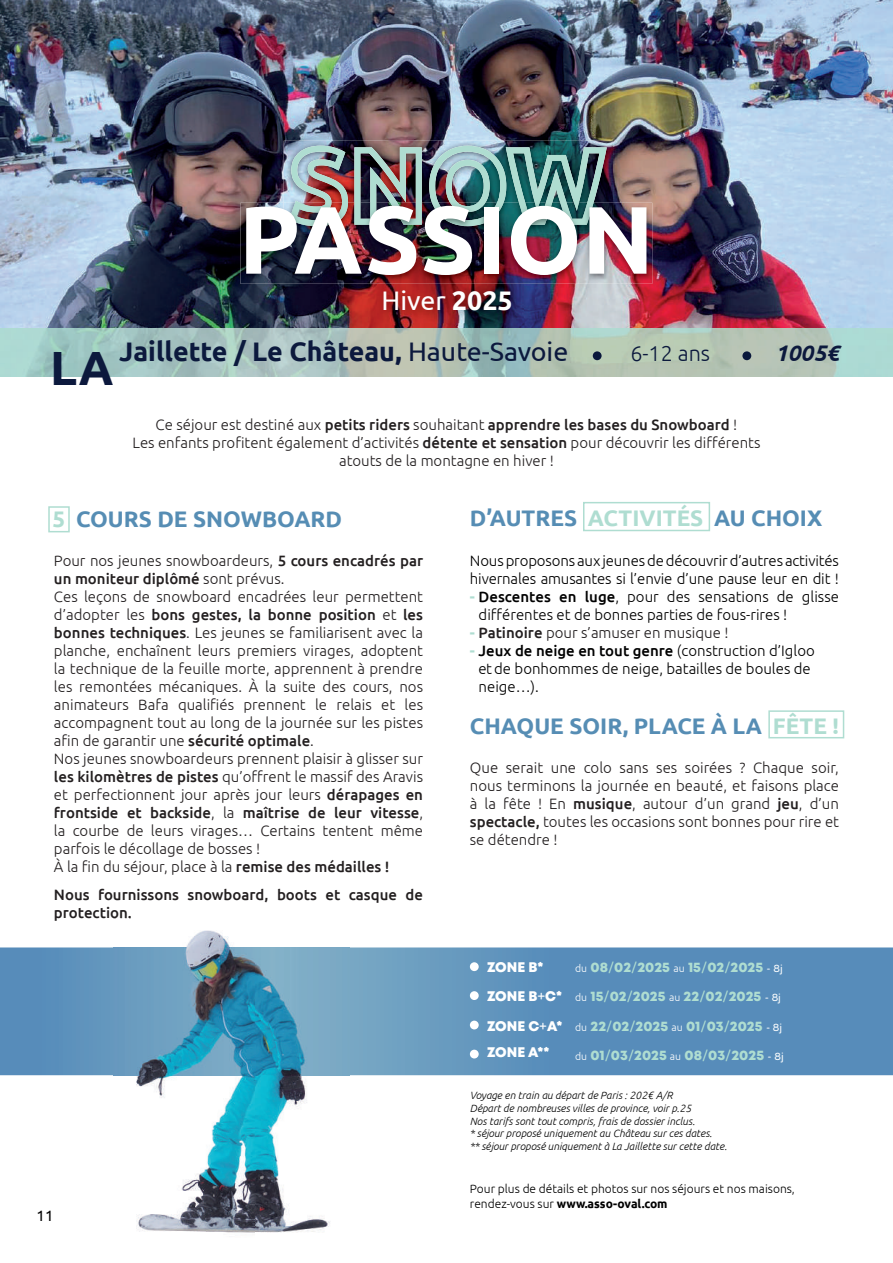
<style>
.page{position:relative;width:893px;height:1263px;background:#fff}
.page>*{position:absolute;margin:0;border:0;box-sizing:border-box;transform-origin:0 0}
.t1{font:700 95.7px "Ubuntu";color:#fff}
.t2{font:700 48px "Ubuntu";color:#0c193d}
.t3{font:700 26.85px "Ubuntu";color:#0c193d}
.t4{font:26.85px "Ubuntu";color:#fff}
.t5{font:700 22.5px "Ubuntu";color:#568db4}
.t6{font:italic 700 22.5px "Ubuntu";color:#0c193d}
.t7{font:300 21.45px "Ubuntu";color:#0c193d}
.t8{font:300 15px/18px "Ubuntu";color:#231f20;text-align:center}
.t9{font:300 15px/18px "Ubuntu";color:#000001}
.t10{font:500 15px/18px "Ubuntu";color:#231f20}
.t11{font:15px "Ubuntu";color:#000001}
.t12{font:13.95px/29.2px "Mont Heavy DEMO";color:#afddd1}
.t13{font:13.95px/29.8px "Mont Heavy DEMO";color:#fff}
.t14{font:300 12px/14.4px "Ubuntu";color:#000001}
.t15{font:italic 300 10.5px/12.6px "Ubuntu";color:#000001}
.s1{font-weight:700}
.s2{font-weight:400}
.s3{font-weight:500}
.s4{color:#afddd1}
.s5{font-weight:700;color:#afddd1}
.s6{font-family:"Ubuntu";font-weight:300;font-size:10.5px;color:#fff}
.s7{font-family:"Varela Round"}
.s8{font-family:"Varela Round";font-size:10.5px;color:#fff}
</style>
<div class="page">
<img style="left:0;top:0;width:893px;height:376px">
<svg style="left:0;top:947px;width:893px;height:128px;background:#5d91bc"></svg>
<div style="left:48px;top:506px;width:22px;height:26px;border:2px solid #afddd1"></div>
<div style="left:583px;top:502px;width:127px;height:29px;border:2px solid #afddd1"></div>
<div style="left:768px;top:710px;width:76px;height:28px;border:2px solid #afddd1"></div>
<div style="left:470px;top:962px;width:9px;height:9px;background:#fff;border-radius:50%"></div>
<div style="left:470px;top:991px;width:9px;height:9px;background:#fff;border-radius:50%"></div>
<div style="left:470px;top:1021px;width:9px;height:8px;background:#fff;border-radius:50%"></div>
<div style="left:470px;top:1050px;width:9px;height:8px;background:#fff;border-radius:50%"></div>
<img style="left:284px;top:141px;width:329px;height:62px">
<img style="left:289px;top:146px;width:318px;height:57px">
<div style="left:593px;top:351px;width:9px;height:9px;background:#0a183c;border-radius:50%"></div>
<div style="left:742px;top:351px;width:9px;height:9px;background:#0a183c;border-radius:50%"></div>
<img style="left:240px;top:203px;width:412px;height:81px">
<img style="left:289px;top:203px;width:304px;height:23px">
<img style="left:377px;top:285px;width:146px;height:37px">
<img style="left:114px;top:930px;width:235px;height:303px">
<h1 class="t1" style="left:239px;top:182px;width:417px">PASSION</h1>
<h3 class="t4" style="left:382px;top:284px;width:133px">Hiver <span class="s1">2025</span></h3>
<h3 class="t3" style="left:119px;top:335px;width:451px">Jaillette / Le Château, <span class="s2">Haute-Savoie</span></h3>
<h3 class="t7" style="left:630px;top:340px;width:81px">6-12 ans</h3>
<h3 class="t6" style="left:775px;top:340px;width:65px">1005€</h3>
<h2 class="t2" style="left:50px;top:339px;width:65px">LA</h2>
<p class="t8" style="left:132px;top:415px;width:629px">Ce séjour est destiné aux <span class="s3">petits riders</span> souhaitant <span class="s3">apprendre les bases du Snowboard</span> !<br>Les enfants profitent également d’activités <span class="s3">détente et sensation</span> pour découvrir les différents atouts de la montagne en hiver !</p>
<h3 class="t5" style="left:53px;top:505px;width:291px"><span class="s4">5</span> COURS DE SNOWBOARD</h3>
<h3 class="t5" style="left:470px;top:504px;width:354px">D’AUTRES <span class="s4">ACTIVITÉS</span> AU CHOIX</h3>
<p class="t9" style="left:470px;top:551px;width:371px">Nous proposons aux jeunes de découvrir d’autres activités hivernales amusantes si l’envie d’une pause leur en dit !</p>
<p class="t9" style="left:479px;top:587px;width:362px;text-indent:-9px"><span class="s5">-</span> <span class="s3">Descentes en luge</span>, pour des sensations de glisse différentes et de bonnes parties de fous-rires !</p>
<p class="t8" style="left:470px;top:623px;width:260px"><span class="s5">-</span> <span class="s3">Patinoire</span> pour s’amuser en musique !</p>
<p class="t9" style="left:479px;top:641px;width:338px;text-indent:-9px"><span class="s5">-</span> <span class="s3">Jeux de neige en tout genre</span> (construction d’Igloo et de bonhommes de neige, batailles de boules de neige…).</p>
<h3 class="t5" style="left:470px;top:713px;width:370px">CHAQUE SOIR, PLACE À LA <span class="s4">FÊTE !</span></h3>
<p class="t8" style="left:470px;top:758px;width:371px;text-align:justify">Que serait une colo sans ses soirées ? Chaque soir, nous terminons la journée en beauté, et faisons place à la fête ! En <span class="s3">musique</span>, autour d’un grand <span class="s3">jeu</span>, d’un <span class="s3">spectacle,</span> toutes les occasions sont bonnes pour rire et se détendre !</p>
<p class="t8" style="left:54px;top:551px;width:371px;text-align:left">Pour nos jeunes snowboardeurs, <span class="s3">5 cours encadrés par un moniteur diplômé</span> sont prévus.<br>Ces leçons de snowboard encadrées leur permettent d’adopter les <span class="s3">bons gestes, la bonne position</span> et <span class="s3">les bonnes techniques</span>. Les jeunes se familiarisent avec la planche, enchaînent leurs premiers virages, adoptent la technique de la feuille morte, apprennent à prendre les remontées mécaniques. À la suite des cours, nos animateurs Bafa qualifiés prennent le relais et les accompagnent tout au long de la journée sur les pistes afin de garantir une <span class="s3">sécurité optimale</span>.<br>Nos jeunes snowboardeurs prennent plaisir à glisser sur <span class="s3">les kilomètres de pistes</span> qu’offrent le massif des Aravis et perfectionnent jour après jour leurs <span class="s3">dérapages en frontside et backside</span>, la <span class="s3">maîtrise de leur vitesse</span>, la courbe de leurs virages… Certains tentent même parfois le décollage de bosses !<br>À la fin du séjour, place à la <span class="s3">remise des médailles !</span></p>
<p class="t10" style="left:54px;top:885px;width:371px">Nous fournissons snowboard, boots et casque de protection.</p>
<p class="t13" style="left:487px;top:952px;width:58px">ZONE B*</p>
<p class="t12" style="left:575px;top:953px;width:209px"><span class="s6">du</span> 08<span class="s7">/</span>02<span class="s7">/</span>2025 <span class="s6">au</span> 15<span class="s7">/</span>02<span class="s7">/</span>2025 <span class="s8">- 8j</span></p>
<p class="t13" style="left:487px;top:981px;width:77px">ZONE B<span class="s7">+</span>C*<br>ZONE C<span class="s7">+</span>A*</p>
<p class="t13" style="left:487px;top:1038px;width:64px">ZONE A**</p>
<p class="t12" style="left:575px;top:982px;width:210px"><span class="s6">du</span> 15<span class="s7">/</span>02<span class="s7">/</span>2025 <span class="s6">au</span> 22<span class="s7">/</span>02<span class="s7">/</span>2025 <span class="s8">- 8j </span><span class="s6">du</span> 22<span class="s7">/</span>02<span class="s7">/</span>2025 <span class="s6">au</span> 01<span class="s7">/</span>03<span class="s7">/</span>2025 <span class="s8">- 8j </span><span class="s6">du</span> 01<span class="s7">/</span>03<span class="s7">/</span>2025 <span class="s6">au</span> 08<span class="s7">/</span>03<span class="s7">/</span>2025 <span class="s8">- 8j</span></p>
<p class="t11" style="left:37px;top:1206px;width:18px">11</p>
<p class="t15" style="left:470px;top:1089px;width:259px">Voyage en train au départ de Paris : 202€ A/R<br>Départ de nombreuses villes de province, voir p.25<br>Nos tarifs sont tout compris, frais de dossier inclus.<br>* séjour proposé uniquement au Château sur ces dates.<br>** séjour proposé uniquement à La Jaillette sur cette date.</p>
<p class="t14" style="left:470px;top:1182px;width:327px">Pour plus de détails et photos sur nos séjours et nos maisons, rendez-vous sur <span class="s1">www.asso-oval.com</span></p>
</div>
